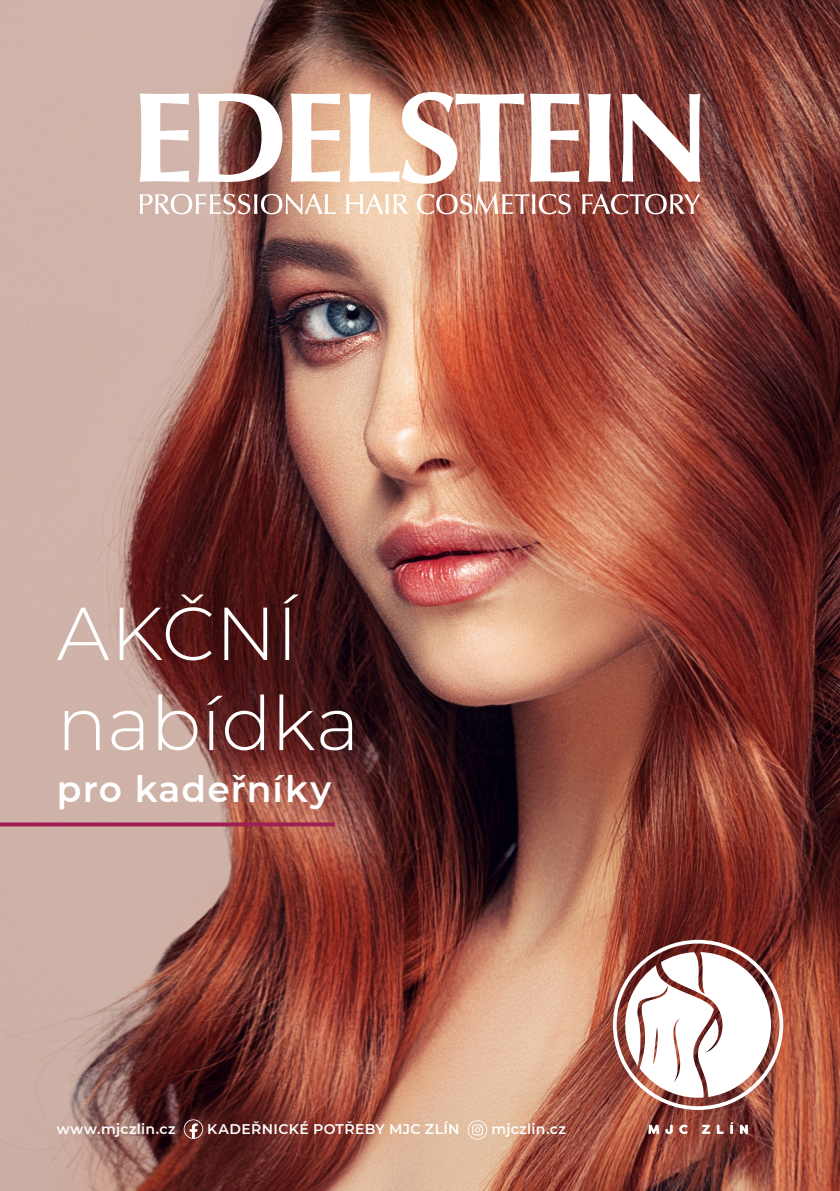
<style>
.page{position:relative;width:840px;height:1191px;background:#fff}
.page>*{position:absolute;margin:0;border:0;box-sizing:border-box;transform-origin:0 0}
.t1{font:300 74.8px/90px "Montserrat";color:#fff}
.t2{font:600 36px "Montserrat";letter-spacing:.03em;color:#fff}
.t3{font:600 14px "Montserrat";letter-spacing:.025em;color:#fff}
</style>
<div class="page">
<img style="left:0;top:0;width:839px;height:1191px">
<svg style="left:140px;top:93px;width:49px;height:89px"></svg>
<svg style="left:198px;top:93px;width:84px;height:89px"></svg>
<svg style="left:291px;top:93px;width:49px;height:89px"></svg>
<svg style="left:349px;top:92px;width:230px;height:92px"></svg>
<svg style="left:588px;top:94px;width:22px;height:88px"></svg>
<svg style="left:621px;top:94px;width:78px;height:88px"></svg>
<svg style="left:140px;top:194px;width:195px;height:20px"></svg>
<svg style="left:346px;top:194px;width:62px;height:20px"></svg>
<svg style="left:416px;top:194px;width:154px;height:20px"></svg>
<svg style="left:582px;top:194px;width:117px;height:20px"></svg>
<svg style="left:612px;top:939px;width:170px;height:171px"></svg>
<svg style="left:648px;top:1122px;width:99px;height:12px"></svg>
<svg style="left:183px;top:1119px;width:20px;height:19px"></svg>
<svg style="left:467px;top:1120px;width:20px;height:19px"></svg>
<svg style="left:0;top:822px;width:334px;height:4px"></svg>
<h1 class="t1" style="left:57px;top:586px;width:304px">AKČNÍ nabídka</h1>
<h2 class="t2" style="left:57px;top:764px;width:276px">pro kadeřníky</h2>
<p class="t3" style="left:57px;top:1119px;width:120px">www.mjczlin.cz</p>
<p class="t3" style="left:207px;top:1119px;width:254px">KADEŘNICKÉ POTŘEBY MJC ZLÍN</p>
<p class="t3" style="left:491px;top:1119px;width:76px">mjczlin.cz</p>
</div>
